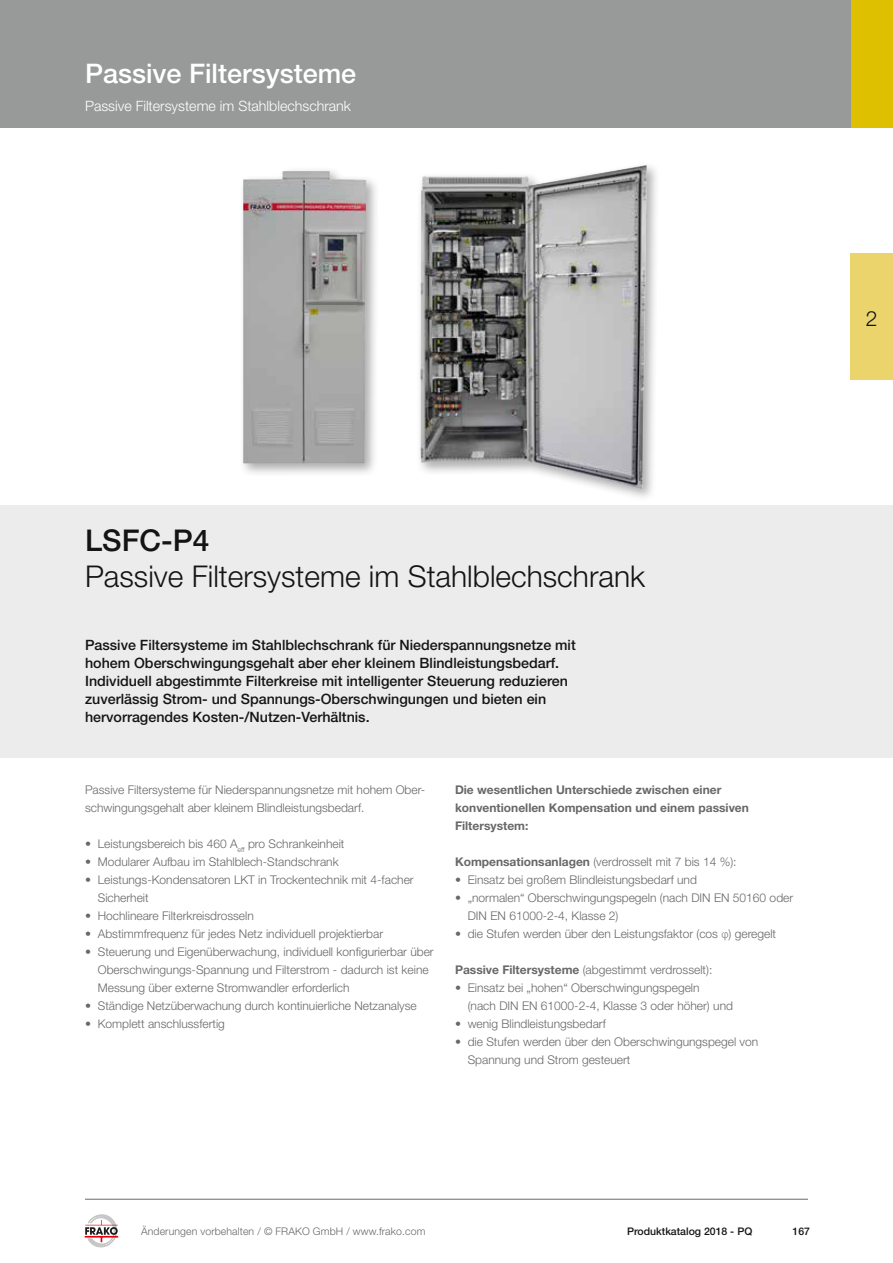
<style>
.page{position:relative;width:893px;height:1263px;background:#fff}
.page>*{position:absolute;margin:0;border:0;box-sizing:border-box;transform-origin:0 0}
.t1{font:300 30px "Helvetica Neue LT Std";color:#141415}
.t2{font:500 30px "Helvetica Neue LT Std";color:#141415}
.t3{font:500 27px "Helvetica Neue LT Std";color:#fff}
.t4{font:300 21px "Helvetica Neue LT Std";color:#141415}
.t5{font:500 14.25px/18px "Helvetica Neue LT Std";color:#141415}
.t6{font:300 14.25px "Helvetica Neue LT Std";color:#fff}
.t7{font:300 12px/18px "Helvetica Neue LT Std";color:#686867}
.t8{font:700 12px/18px "Helvetica Neue LT Std";color:#686867}
.t9{font:300 10.5px "Helvetica Neue LT Std";letter-spacing:.01em;color:#686867}
.t10{font:500 10.5px "Helvetica Neue LT Std";color:#141415}
.s1{font-weight:700}
.s2{font-family:"Myriad Pro"}
</style>
<div class="page">
<div style="left:850px;top:0;width:43px;height:128px;background:#dfc000"></div>
<div style="left:0;top:506px;width:893px;height:252px;background:#ececec"></div>
<div style="left:416px;top:161px;width:245px;height:341px;background:#141415;opacity:.35"></div>
<img style="left:420px;top:165px;width:227px;height:324px">
<div style="left:850px;top:254px;width:43px;height:126px;background:#ecd46d"></div>
<div style="left:239px;top:166px;width:141px;height:311px;background:#141415;opacity:.35"></div>
<img style="left:243px;top:171px;width:123px;height:292px">
<hr style="left:85px;top:1199px;width:723px;height:1px;background:#686867">
<svg style="left:85px;top:1214px;width:34px;height:34px"></svg>
<div style="left:0;top:0;width:850px;height:128px;background:#989999"></div>
<h2 class="t3" style="left:85px;top:57px;width:273px">Passive Filtersysteme</h2>
<p class="t6" style="left:85px;top:97px;width:268px">Passive Filtersysteme im Stahlblechschrank</p>
<h3 class="t4" style="left:866px;top:305px;width:13px">2</h3>
<h1 class="t2" style="left:85px;top:522px;width:126px">LSFC-P4</h1>
<h1 class="t1" style="left:85px;top:558px;width:562px">Passive Filtersysteme im Stahlblechschrank</h1>
<p class="t5" style="left:85px;top:635px;width:492px">Passive Filtersysteme im Stahlblechschrank für Niederspannungsnetze mit hohem Oberschwingungsgehalt aber eher kleinem Blindleistungsbedarf.<br>Individuell abgestimmte Filterkreise mit intelligenter Steuerung reduzieren zuverlässig Strom- und Spannungs-Oberschwingungen und bieten ein hervorragendes Kosten-/Nutzen-Verhältnis.</p>
<p class="t7" style="left:85px;top:780px;width:342px">Passive Filtersysteme für Niederspannungsnetze mit hohem Ober&shy;schwingungsgehalt aber kleinem Blindleistungsbedarf.</p>
<p class="t7" style="left:85px;top:834px;width:261px">• Leistungsbereich bis 460 A<sub>eff</sub> pro Schrankeinheit</p>
<p class="t7" style="left:85px;top:852px;width:255px">• Modularer Aufbau im Stahlblech-Standschrank</p>
<p class="t7" style="left:98px;top:870px;width:317px;text-indent:-13px">• Leistungs-Kondensatoren LKT in Trockentechnik mit 4-facher<br>Sicherheit</p>
<p class="t7" style="left:85px;top:906px;width:170px">• Hochlineare Filterkreisdrosseln</p>
<p class="t7" style="left:85px;top:924px;width:300px">• Abstimmfrequenz für jedes Netz individuell projektierbar</p>
<p class="t7" style="left:98px;top:942px;width:337px;text-indent:-13px">• Steuerung und Eigenüberwachung, individuell konfigurierbar über<br>Oberschwingungs-Spannung und Filterstrom - dadurch ist keine<br>Messung über externe Stromwandler erforderlich</p>
<p class="t7" style="left:85px;top:996px;width:333px">• Ständige Netzüberwachung durch kontinuierliche Netzanalyse</p>
<p class="t7" style="left:85px;top:1014px;width:141px">• Komplett anschlussfertig</p>
<p class="t8" style="left:455px;top:780px;width:295px">Die wesentlichen Unterschiede zwischen einer konventionellen Kompensation und einem passiven<br>Filtersystem:</p>
<p class="t7" style="left:455px;top:852px;width:283px"><span class="s1">Kompensationsanlagen</span> (verdrosselt mit 7 bis 14 %):</p>
<p class="t7" style="left:455px;top:870px;width:243px">• Einsatz bei großem Blindleistungsbedarf und</p>
<p class="t7" style="left:468px;top:888px;width:327px;text-indent:-13px">• „normalen“ Oberschwingungspegeln (nach DIN EN 50160 oder<br>DIN EN 61000-2-4, Klasse 2)</p>
<p class="t7" style="left:455px;top:924px;width:323px">• die Stufen werden über den Leistungsfaktor (cos <span class="s2">φ</span>) geregelt</p>
<p class="t7" style="left:455px;top:960px;width:259px"><span class="s1">Passive Filtersysteme</span> (abgestimmt verdrosselt):</p>
<p class="t7" style="left:468px;top:978px;width:267px;text-indent:-13px">• Einsatz bei „hohen“ Oberschwingungspegeln<br>(nach DIN EN 61000-2-4, Klasse 3 oder höher) und</p>
<p class="t7" style="left:455px;top:1014px;width:152px">• wenig Blindleistungsbedarf</p>
<p class="t7" style="left:468px;top:1032px;width:292px;text-indent:-13px">• die Stufen werden über den Oberschwingungspegel von<br>Spannung und Strom gesteuert</p>
<p class="t9" style="left:141px;top:1224px;width:286px">Änderungen vorbehalten / © FRAKO GmbH / www.frako.com</p>
<p class="t10" style="left:627px;top:1225px;width:127px">Produktkatalog 2018 - PQ</p>
<p class="t10" style="left:792px;top:1225px;width:19px">167</p>
</div>
